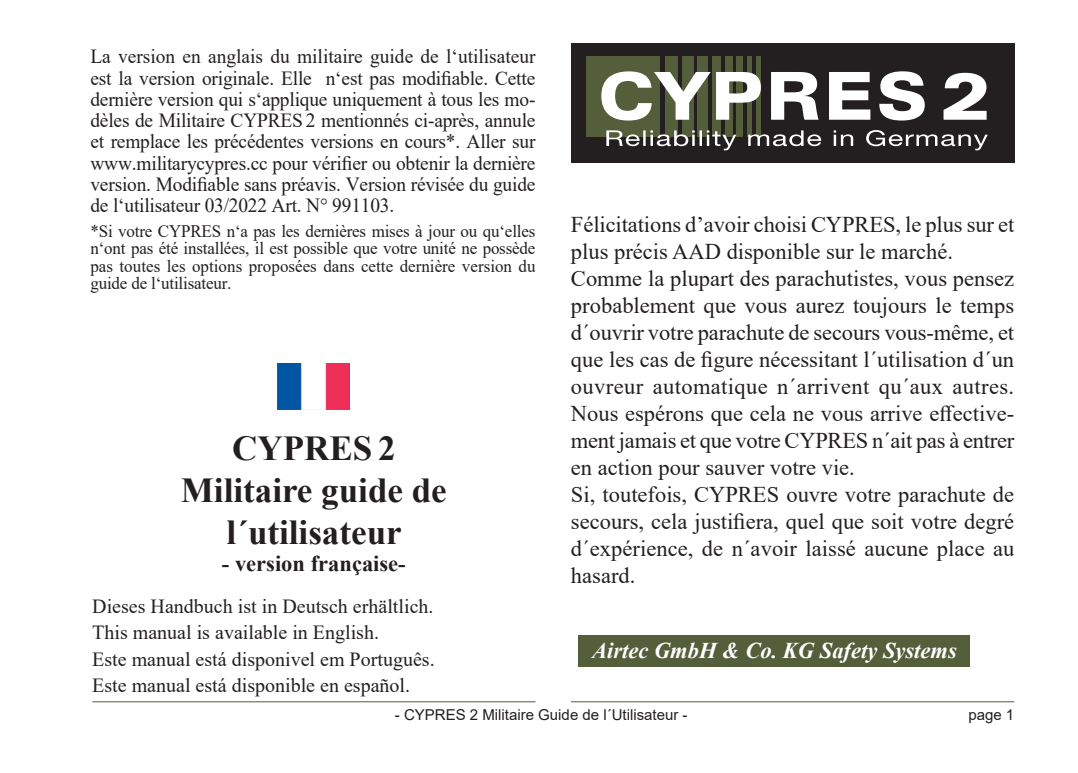
<style>
.page{position:relative;width:1078px;height:773px;background:#fff}
.page>*{position:absolute;margin:0;border:0;box-sizing:border-box;transform-origin:0 0}
.t1{font:700 35px/42px "Times New Roman";color:#231f20;text-align:center}
.t2{font:22.5px/27px "Times New Roman";color:#231f20}
.t3{font:italic 700 22.5px "Times New Roman";color:#fff}
.t4{font:700 22.5px "Times New Roman";color:#231f20}
.t5{font:20px/21.2px "Times New Roman";color:#231f20}
.t6{font:17.5px/17.5px "Times New Roman";color:#231f20;text-align:justify}
.t7{font:15px "Arial";color:#231f20}
</style>
<div class="page">
<hr style="left:571px;top:701px;width:442px;height:1px;background:#545e3a">
<hr style="left:92px;top:701px;width:443px;height:1px;background:#545e3a">
<div style="left:571px;top:43px;width:442px;height:120px;background:#231f20"></div>
<div style="left:586px;top:56px;width:74px;height:80px;background:#545e3a"></div>
<div style="left:697px;top:56px;width:10px;height:80px;background:#545e3a"></div>
<div style="left:711px;top:56px;width:9px;height:80px;background:#545e3a"></div>
<div style="left:725px;top:56px;width:7px;height:80px;background:#545e3a"></div>
<div style="left:736px;top:56px;width:6px;height:80px;background:#545e3a"></div>
<div style="left:747px;top:56px;width:5px;height:80px;background:#545e3a"></div>
<div style="left:756px;top:56px;width:5px;height:80px;background:#545e3a"></div>
<div style="left:681px;top:56px;width:12px;height:80px;background:#545e3a"></div>
<div style="left:664px;top:56px;width:13px;height:80px;background:#545e3a"></div>
<svg style="left:601px;top:71px;width:385px;height:49px"></svg>
<svg style="left:606px;top:130px;width:381px;height:20px"></svg>
<div style="left:578px;top:634px;width:391px;height:32px;background:#545e3a"></div>
<img style="left:278px;top:363px;width:72px;height:46px">
<p class="t5" style="left:90px;top:45px;width:446px;text-align:justify">La version en anglais du militaire guide de l‘utilisateur est la version originale. Elle n‘est pas modifiable. Cette dernière version qui s‘applique uniquement à tous les mo&shy;dèles de Militaire CYPRES 2 mentionnés ci-après, annule et remplace les précédentes versions en cours*. Aller sur www.militarycypres.cc pour vérifier ou obtenir la dernière version. Modifiable sans préavis. Version révisée du guide de l‘utilisateur 03/2022 Art. N° 991103.</p>
<p class="t6" style="left:90px;top:222px;width:446px">*Si votre CYPRES n‘a pas les dernières mises à jour ou qu‘elles n‘ont pas été installées, il est possible que votre unité ne possède pas toutes les options proposées dans cette dernière version du guide de l‘utilisateur.</p>
<h1 class="t1" style="left:181px;top:426px;width:267px">CYPRES 2<br>Militaire guide de l´utilisateur</h1>
<p class="t4" style="left:222px;top:547px;width:185px">- version française-</p>
<p class="t5" style="left:92px;top:592px;width:344px;line-height:26.2px">Dieses Handbuch ist in Deutsch erhältlich.<br>This manual is available in English.<br>Este manual está disponivel em Português.<br>Este manual está disponible en español.</p>
<p class="t2" style="left:571px;top:210px;width:445px">Félicitations d’avoir choisi CYPRES, le plus sur et plus précis AAD disponible sur le marché.<br>Comme la plupart des parachutistes, vous pensez probablement que vous aurez toujours le temps d´ouvrir votre parachute de secours vous-même, et que les cas de figure nécessitant l´utilisation d´un ouvreur automatique n´arrivent qu´aux autres.<br>Nous espérons que cela ne vous arrive effective&shy;ment jamais et que votre CYPRES n´ait pas à entrer en action pour sauver votre vie.<br>Si, toutefois, CYPRES ouvre votre parachute de secours, cela justifiera, quel que soit votre degré d´expérience, de n´avoir laissé aucune place au hasard.</p>
<p class="t3" style="left:592px;top:635px;width:366px">Airtec GmbH &amp; Co. KG Safety Systems</p>
<p class="t7" style="left:395px;top:704px;width:294px">- CYPRES 2 Militaire Guide de l´Utilisateur -</p>
<p class="t7" style="left:968px;top:704px;width:47px">page 1</p>
</div>
